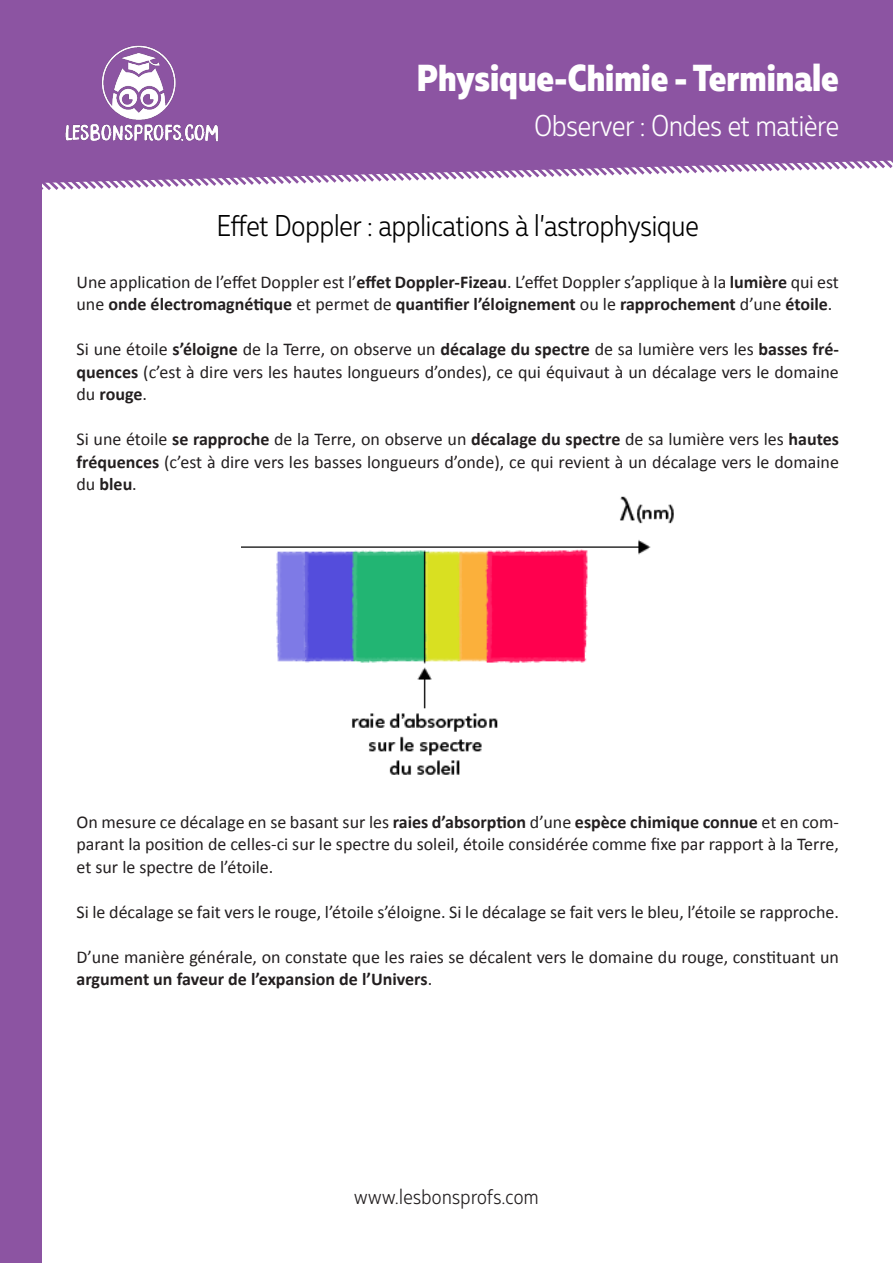
<style>
.page{position:relative;width:893px;height:1263px;background:#fff}
.page>*{position:absolute;margin:0;border:0;box-sizing:border-box;transform-origin:0 0}
.t1{font:800 37.5px "Muller Narrow";color:#fff}
.t2{font:300 30px "Muller Narrow";color:#000}
.t3{font:300 30px "Muller Narrow";color:#fff}
.t4{font:300 21px "Muller Narrow";letter-spacing:.02em;color:#231f20}
.t5{font:18px/22.5px "Calibri";color:#231f20;text-align:justify}
.s1{font-weight:700}
</style>
<div class="page">
<svg style="left:41px;top:0;width:852px;height:195px;background:#9967ac"></svg>
<img style="left:54px;top:39px;width:176px;height:109px">
<div style="left:0;top:0;width:41px;height:1263px;background:#8c54a2"></div>
<img style="left:241px;top:496px;width:433px;height:279px">
<p class="t1" style="left:417px;top:54px;width:424px">Physique-Chimie - Terminale</p>
<p class="t3" style="left:534px;top:107px;width:306px">Observer : Ondes et matière</p>
<p class="t2" style="left:217px;top:208px;width:483px">Effet Doppler : applications à l’astrophysique</p>
<p class="t5" style="left:77px;top:271px;width:764px">Une application de l’effet Doppler est l’<span class="s1">effet Doppler-Fizeau</span>. L’effet Doppler s’applique à la <span class="s1">lumière</span> qui est une <span class="s1">onde électromagnétique</span> et permet de <span class="s1">quantifier l’éloignement</span> ou le <span class="s1">rapprochement</span> d’une <span class="s1">étoile</span>.</p>
<p class="t5" style="left:77px;top:338px;width:764px">Si une étoile <span class="s1">s’éloigne</span> de la Terre, on observe un <span class="s1">décalage du spectre</span> de sa lumière vers les <span class="s1">basses fré&shy;quences</span> (c’est à dire vers les hautes longueurs d’ondes), ce qui équivaut à un décalage vers le domaine du <span class="s1">rouge</span>.</p>
<p class="t5" style="left:77px;top:428px;width:764px">Si une étoile <span class="s1">se rapproche</span> de la Terre, on observe un <span class="s1">décalage du spectre</span> de sa lumière vers les <span class="s1">hautes fréquences</span> (c’est à dire vers les basses longueurs d’onde), ce qui revient à un décalage vers le domaine du <span class="s1">bleu</span>.</p>
<p class="t5" style="left:77px;top:811px;width:764px">On mesure ce décalage en se basant sur les <span class="s1">raies d’absorption</span> d’une <span class="s1">espèce chimique connue</span> et en com&shy;parant la position de celles-ci sur le spectre du soleil, étoile considérée comme fixe par rapport à la Terre, et sur le spectre de l’étoile.</p>
<p class="t5" style="left:77px;top:901px;width:764px">Si le décalage se fait vers le rouge, l’étoile s’éloigne. Si le décalage se fait vers le bleu, l’étoile se rapproche.</p>
<p class="t5" style="left:77px;top:946px;width:764px">D’une manière générale, on constate que les raies se décalent vers le domaine du rouge, constituant un <span class="s1">argument un faveur de l’expansion de l’Univers</span>.</p>
<p class="t4" style="left:354px;top:1183px;width:186px">www.lesbonsprofs.com</p>
</div>
